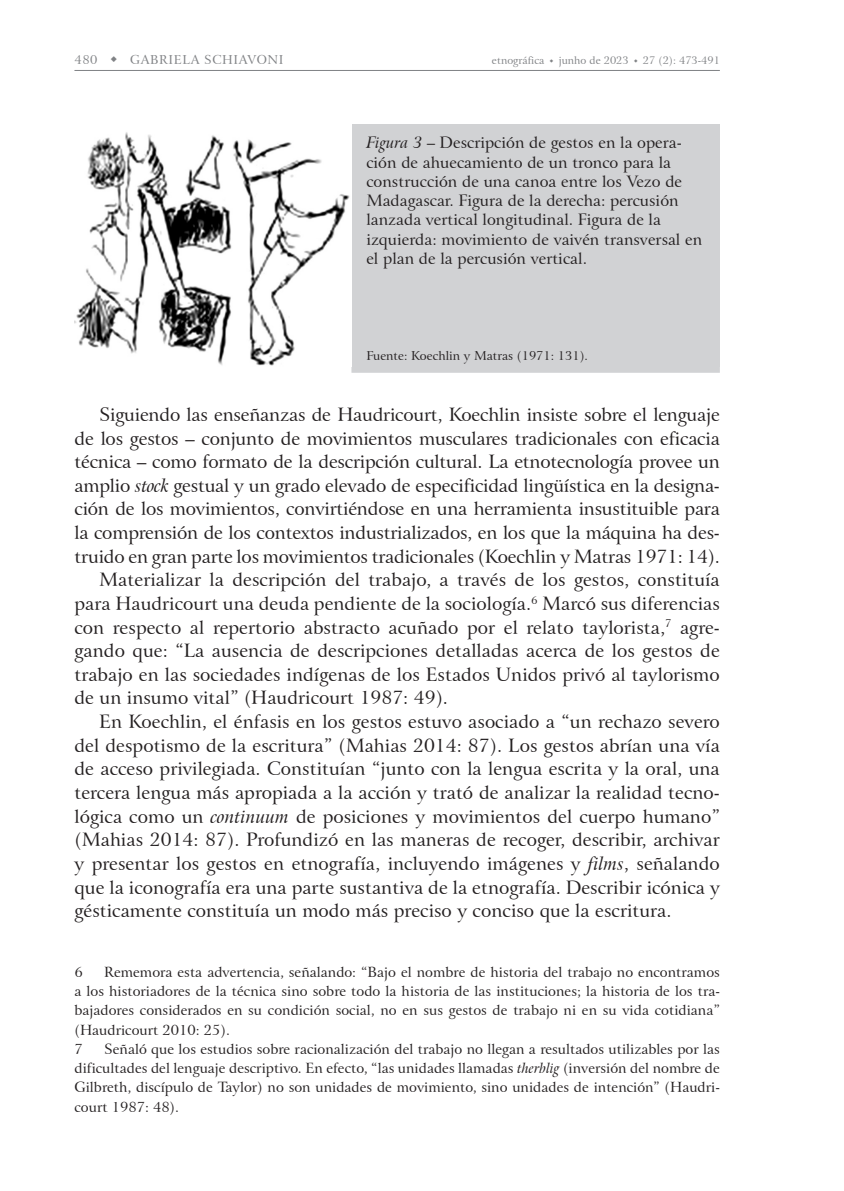
<style>
.page{position:relative;width:844px;height:1191px;background:#fff}
.page>*{position:absolute;margin:0;border:0;box-sizing:border-box;transform-origin:0 0}
.Texto_01{font:18.38px/23.6px "Arrus BT";color:#231f20;text-align:justify}
.Legendas_3_linhas{font:15.75px/19.2px "Arrus BT";color:#231f20}
.Notas{font:14px/19.2px "Arrus BT";color:#231f20;text-align:justify}
.Legendas_3_linhas-2{font:12.25px "Arrus BT";color:#231f20}
.t1{font:12.25px "Arrus BT";letter-spacing:.05em;color:#808285}
.t2{font:10.5px "Arrus BT";color:#808285}
.s1{font-style:italic}
</style>
<div class="page">
<hr style="left:74px;top:70px;width:645px;height:1px;background:#808285">
<div style="left:202px;top:124px;width:517px;height:243px;background:#d1d2d4"></div>
<div style="left:351px;top:296px;width:368px;height:77px;background:#d1d2d4"></div>
<img style="left:74px;top:124px;width:277px;height:243px">
<p class="t1" style="left:74px;top:52px;width:210px">480 ◆ GABRIELA SCHIAVONI</p>
<p class="t2" style="left:492px;top:54px;width:54px">etnográfica</p>
<p class="t2" style="left:549px;top:54px;width:80px">◆ junho de 2023</p>
<p class="t2" style="left:633px;top:54px;width:87px">◆ 27 (2): 473-491</p>
<p class="Legendas_3_linhas" style="left:366px;top:134px;width:337px"><span class="s1">Figura 3</span> – Descripción de gestos en la opera&shy;ción de ahuecamiento de un tronco para la construcción de una canoa entre los Vezo de Madagascar. Figura de la derecha: percusión lanzada vertical longitudinal. Figura de la izquierda: movimiento de vaivén transversal en el plan de la percusión vertical.</p>
<p class="Legendas_3_linhas-2" style="left:366px;top:348px;width:223px">Fuente: Koechlin y Matras (1971: 131).</p>
<p class="Texto_01" style="left:74px;top:403px;width:646px;text-indent:25px">Siguiendo las enseñanzas de Haudricourt, Koechlin insiste sobre el lenguaje de los gestos – conjunto de movimientos musculares tradicionales con eficacia técnica – como formato de la descripción cultural. La etnotecnología provee un amplio <span class="s1">stock</span> gestual y un grado elevado de especificidad lingüística en la designa&shy;ción de los movimientos, convirtiéndose en una herramienta insustituible para la comprensión de los contextos industrializados, en los que la máquina ha des&shy;truido en gran parte los movimientos tradicionales (Koechlin y Matras 1971: 14).</p>
<p class="Texto_01" style="left:74px;top:568px;width:646px;text-indent:25px">Materializar la descripción del trabajo, a través de los gestos, constituía para Haudricourt una deuda pendiente de la sociología.<sup>6</sup> Marcó sus diferencias con respecto al repertorio abstracto acuñado por el relato taylorista,<sup>7</sup> agre&shy;gando que: “La ausencia de descripciones detalladas acerca de los gestos de trabajo en las sociedades indígenas de los Estados Unidos privó al taylorismo de un insumo vital” (Haudricourt 1987: 49).</p>
<p class="Texto_01" style="left:74px;top:710px;width:646px;text-indent:25px">En Koechlin, el énfasis en los gestos estuvo asociado a “un rechazo severo del despotismo de la escritura” (Mahias 2014: 87). Los gestos abrían una vía de acceso privilegiada. Constituían “junto con la lengua escrita y la oral, una tercera lengua más apropiada a la acción y trató de analizar la realidad tecno&shy;lógica como un <span class="s1">continuum</span> de posiciones y movimientos del cuerpo humano” (Mahias 2014: 87). Profundizó en las maneras de recoger, describir, archivar y presentar los gestos en etnografía, incluyendo imágenes y <span class="s1">films</span>, señalando que la iconografía era una parte sustantiva de la etnografía. Describir icónica y gésticamente constituía un modo más preciso y conciso que la escritura.</p>
<p class="Notas" style="left:74px;top:962px;width:646px;text-indent:30px">Rememora esta advertencia, señalando: “Bajo el nombre de historia del trabajo no encontramos a los historiadores de la técnica sino sobre todo la historia de las instituciones; la historia de los tra&shy;bajadores considerados en su condición social, no en sus gestos de trabajo ni en su vida cotidiana” (Haudricourt 2010: 25).</p>
<p class="Notas" style="left:74px;top:1039px;width:10px">7</p>
<p class="Notas" style="left:74px;top:962px;width:10px">6</p>
<p class="Notas" style="left:74px;top:1039px;width:646px;text-indent:30px">Señaló que los estudios sobre racionalización del trabajo no llegan a resultados utilizables por las dificultades del lenguaje descriptivo. En efecto, “las unidades llamadas <span class="s1">therblig</span> (inversión del nombre de Gilbreth, discípulo de Taylor) no son unidades de movimiento, sino unidades de intención” (Haudri&shy;court 1987: 48).</p>
</div>
